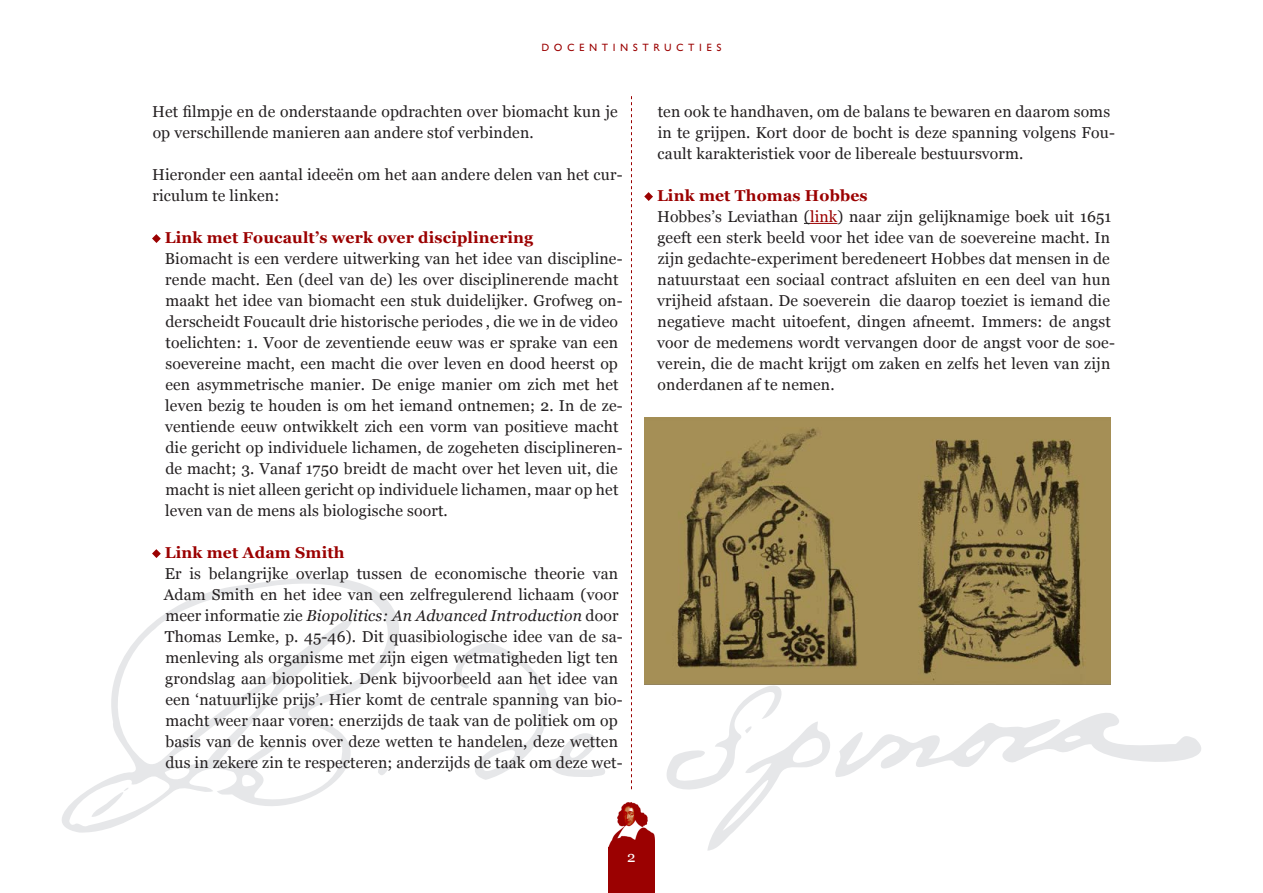
<style>
.page{position:relative;width:1263px;height:893px;background:#fff}
.page>*{position:absolute;margin:0;border:0;box-sizing:border-box;transform-origin:0 0}
.Alinea_inspringen{font:15.75px/21px "Georgia";letter-spacing:.01em;color:#231f20}
.Platte_tekst_inspr{font:15.75px/21px "Georgia";letter-spacing:.01em;color:#231f20}
.Platte_tekst{font:700 15.75px "Georgia";letter-spacing:.01em;color:#9b0101}
.Platte_tekst-2{font:15.75px/21px "Georgia";letter-spacing:.01em;color:#231f20}
.t1{font:15px "Gill Sans MT Pro";letter-spacing:.3em;color:#9b0101}
.t2{font:15px "Georgia";color:#fff}
.s1{font-style:italic}
.s2{color:#9b0101}
</style>
<div class="page">
<svg style="left:62px;top:577px;width:337px;height:256px"></svg>
<svg style="left:454px;top:643px;width:151px;height:137px"></svg>
<svg style="left:378px;top:764px;width:10px;height:14px"></svg>
<svg style="left:91px;top:773px;width:54px;height:47px"></svg>
<svg style="left:645px;top:684px;width:556px;height:167px"></svg>
<svg style="left:631px;top:96px;width:1px;height:693px"></svg>
<img style="left:608px;top:803px;width:47px;height:44px">
<div style="left:608px;top:847px;width:47px;height:46px;background:#9b0101"></div>
<svg style="left:152px;top:234px;width:9px;height:9px"></svg>
<svg style="left:152px;top:549px;width:9px;height:9px"></svg>
<svg style="left:804px;top:223px;width:33px;height:1px"></svg>
<svg style="left:644px;top:192px;width:9px;height:9px"></svg>
<img style="left:644px;top:418px;width:467px;height:266px">
<p class="t1" style="left:541px;top:37px;width:182px">docentinstructies</p>
<p class="Platte_tekst_inspr" style="left:152px;top:101px;width:467px">Het filmpje en de onderstaande opdrachten over biomacht kun je op verschillende manieren aan andere stof verbinden.</p>
<p class="Platte_tekst-2" style="left:152px;top:164px;width:472px">Hieronder een aantal ideeën om het aan andere delen van het cur&shy;riculum te linken:</p>
<p class="Platte_tekst" style="left:165px;top:229px;width:370px">Link met Foucault’s werk over disciplinering</p>
<p class="Alinea_inspringen" style="left:165px;top:248px;width:459px">Biomacht is een verdere uitwerking van het idee van discipline&shy;rende macht. Een (deel van de) les over disciplinerende macht maakt het idee van biomacht een stuk duidelijker. Grofweg on&shy;derscheidt Foucault drie historische periodes , die we in de video toelichten: 1. Voor de zeventiende eeuw was er sprake van een soevereine macht, een macht die over leven en dood heerst op een asymmetrische manier. De enige manier om zich met het leven bezig te houden is om het iemand ontnemen; 2. In de ze&shy;ventiende eeuw ontwikkelt zich een vorm van positieve macht die gericht op individuele lichamen, de zogeheten disciplineren&shy;de macht; 3. Vanaf 1750 breidt de macht over het leven uit, die macht is niet alleen gericht op individuele lichamen, maar op het leven van de mens als biologische soort.</p>
<p class="Platte_tekst" style="left:165px;top:544px;width:181px">Link met Adam Smith</p>
<p class="Alinea_inspringen" style="left:164px;top:563px;width:460px">Er is belangrijke overlap tussen de economische theorie van Adam Smith en het idee van een zelfregulerend lichaam (voor meer informatie zie <span class="s1">Biopolitics: An Advanced Introduction</span> door Thomas Lemke, p. 45-46). Dit quasibiologische idee van de sa&shy;menleving als organisme met zijn eigen wetmatigheden ligt ten grondslag aan biopolitiek. Denk bijvoorbeeld aan het idee van een ‘natuurlijke prijs’. Hier komt de centrale spanning van bio&shy;macht weer naar voren: enerzijds de taak van de politiek om op basis van de kennis over deze wetten te handelen, deze wetten dus in zekere zin te respecteren; anderzijds de taak om deze wet-</p>
<p class="Alinea_inspringen" style="left:658px;top:101px;width:459px">ten ook te handhaven, om de balans te bewaren en daarom soms in te grijpen. Kort door de bocht is deze spanning volgens Fou&shy;cault karakteristiek voor de libereale bestuursvorm.</p>
<p class="Platte_tekst" style="left:657px;top:187px;width:212px">Link met Thomas Hobbes</p>
<p class="Alinea_inspringen" style="left:657px;top:206px;width:459px">Hobbes’s Leviathan (<span class="s2">link</span>) naar zijn gelijknamige boek uit 1651 geeft een sterk beeld voor het idee van de soevereine macht. In zijn gedachte-experiment beredeneert Hobbes dat mensen in de natuurstaat een sociaal contract afsluiten en een deel van hun vrijheid afstaan. De soeverein die daarop toeziet is iemand die negatieve macht uitoefent, dingen afneemt. Immers: de angst voor de medemens wordt vervangen door de angst voor de soe&shy;verein, die de macht krijgt om zaken en zelfs het leven van zijn onderdanen af te nemen.</p>
<p class="t2" style="left:627px;top:848px;width:10px">2</p>
</div>
